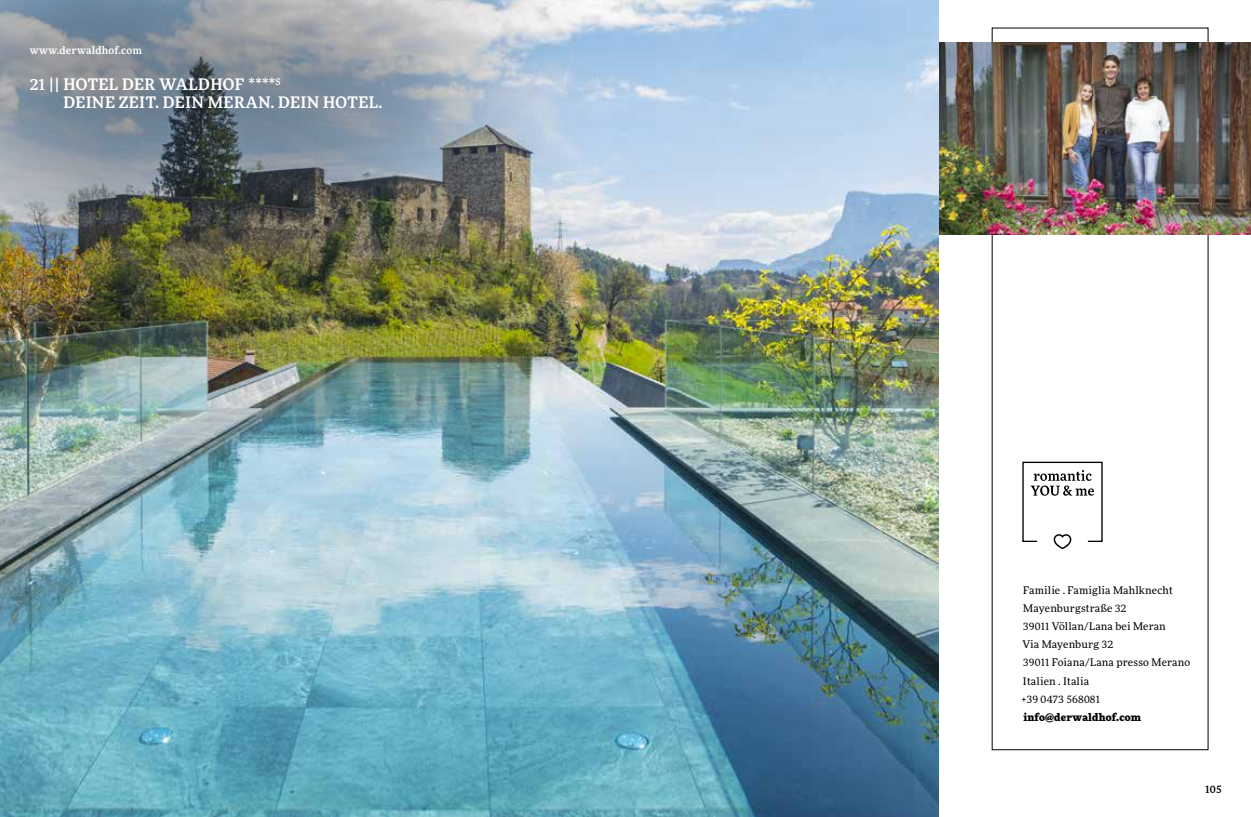
<style>
.page{position:relative;width:1251px;height:817px;background:#fff}
.page>*{position:absolute;margin:0;border:0;box-sizing:border-box;transform-origin:0 0}
.t1{font:500 15.75px/18px "More Pro";letter-spacing:.03em;color:#fff}
.t2{font:10.5px/18px "More Pro";letter-spacing:.02em;color:#000}
.t3{font:900 10.5px "More Pro";letter-spacing:.02em;color:#000}
.t4{font:500 10.5px "More Pro";letter-spacing:.02em;color:#fff}
.t5{font:500 10.5px "More Pro";color:#000}
</style>
<div class="page">
<img style="left:938px;top:43px;width:312px;height:191px">
<img style="left:0;top:0;width:938px;height:816px">
<svg style="left:1022px;top:461px;width:81px;height:88px"></svg>
<div style="left:0;top:0;width:619px;height:356px;background:#000;opacity:.42"></div>
<p class="t4" style="left:30px;top:43px;width:114px">www.derwaldhof.com</p>
<h1 class="t1" style="left:63px;top:74px;width:320px;text-indent:-34px">21 || HOTEL DER WALDHOF ****<sup>S<br></sup>DEINE ZEIT. DEIN MERAN. DEIN HOTEL.</h1>
<p class="t2" style="left:1021px;top:581px;width:170px">Familie . Famiglia Mahlknecht<br>Mayenburgstraße 32<br>39011 Völlan/Lana bei Meran<br>Via Mayenburg 32<br>39011 Foiana/Lana presso Merano<br>Italien . Italia<br>+39 0473 568081</p>
<p class="t3" style="left:1023px;top:708px;width:119px">info@derwaldhof.com</p>
<p class="t5" style="left:1204px;top:781px;width:18px">105</p>
</div>
